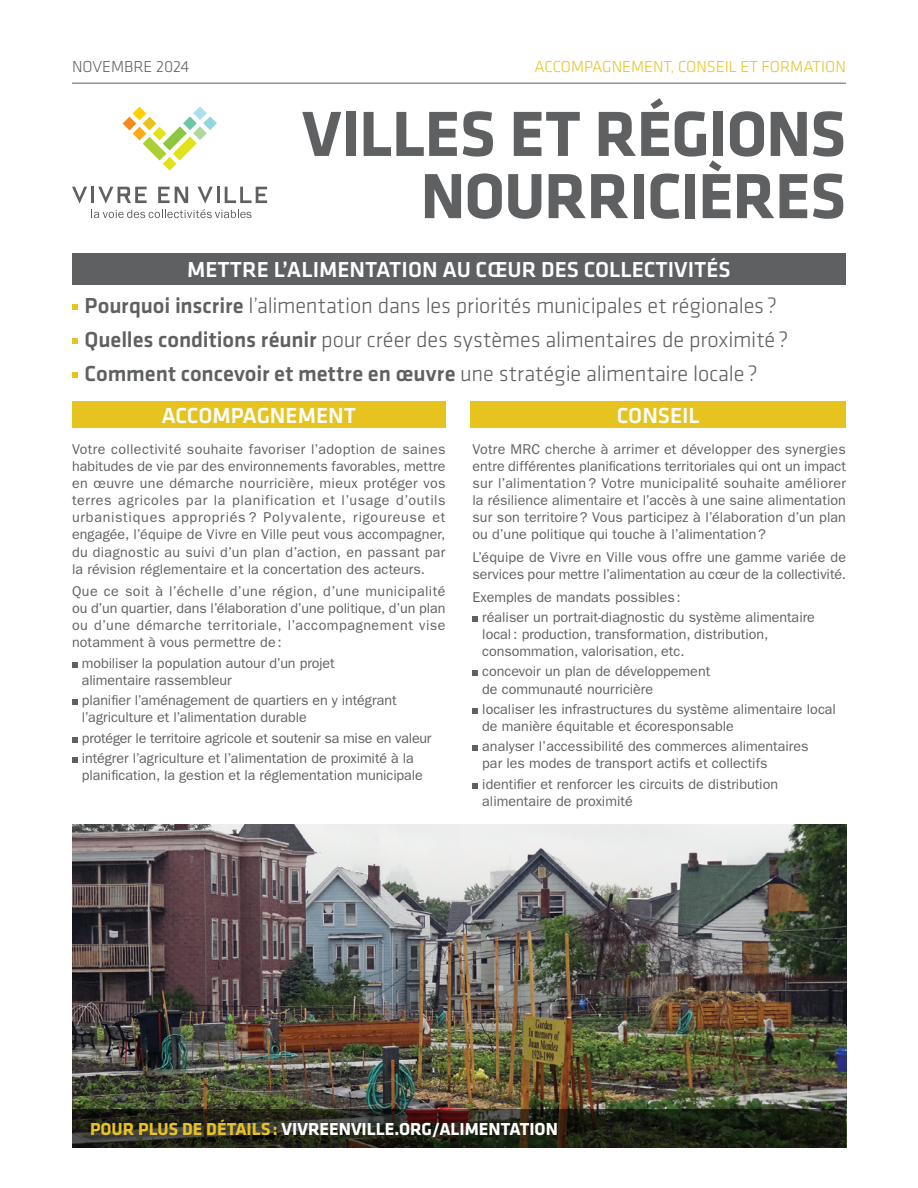
<style>
.page{position:relative;width:918px;height:1188px;background:#fff}
.page>*{position:absolute;margin:0;border:0;box-sizing:border-box;transform-origin:0 0}
.t1{font:700 66.15px/62.2px "Klavika Basic";letter-spacing:-.015em;color:#5f6062;text-align:right}
.t2{font:300 22.5px/36px "Klavika Basic";letter-spacing:-.01em;color:#5f6062}
.t3{font:500 22.5px "Klavika Basic";color:#fff}
.t4{font:700 18px "Klavika Basic";color:#fff}
.t5{font:300 16.5px "Klavika Basic";color:#e7c31f}
.t6{font:300 16.5px "Klavika Basic";color:#5f6062}
.t7{font:14.25px/17.1px "Franklin Gothic LT Pro";color:#5f6062}
.s1{font-weight:500;color:#fff}
.s2{font-weight:500}
.s3{color:#e7c31f}
</style>
<div class="page">
<img style="left:72px;top:824px;width:774px;height:285px">
<div style="left:72px;top:253px;width:774px;height:31px;background:#5f6062"></div>
<svg style="left:72px;top:1109px;width:774px;height:39px;background:#232419"></svg>
<svg style="left:72px;top:304px;width:6px;height:6px"></svg>
<svg style="left:72px;top:338px;width:6px;height:6px"></svg>
<svg style="left:72px;top:372px;width:6px;height:6px"></svg>
<div style="left:72px;top:402px;width:374px;height:26px;background:#e7c31f"></div>
<div style="left:471px;top:402px;width:375px;height:26px;background:#e7c31f"></div>
<svg style="left:72px;top:662px;width:6px;height:6px"></svg>
<svg style="left:72px;top:699px;width:6px;height:6px"></svg>
<svg style="left:72px;top:737px;width:6px;height:6px"></svg>
<svg style="left:72px;top:757px;width:6px;height:6px"></svg>
<svg style="left:472px;top:616px;width:6px;height:6px"></svg>
<svg style="left:472px;top:670px;width:6px;height:6px"></svg>
<svg style="left:472px;top:708px;width:6px;height:6px"></svg>
<svg style="left:472px;top:745px;width:6px;height:6px"></svg>
<svg style="left:472px;top:783px;width:6px;height:6px"></svg>
<svg style="left:123px;top:106px;width:94px;height:65px"></svg>
<svg style="left:72px;top:187px;width:195px;height:31px"></svg>
<hr style="left:72px;top:83px;width:774px;height:1px;background:#5f6062">
<p class="t6" style="left:72px;top:57px;width:119px">NOVEMBRE 2024</p>
<p class="t5" style="left:534px;top:57px;width:313px">ACCOMPAGNEMENT, CONSEIL ET FORMATION</p>
<h1 class="t1" style="left:302px;top:100px;width:545px">VILLES ET RÉGIONS<br>NOURRICIÈRES</h1>
<h2 class="t2" style="left:85px;top:251px;width:694px;text-indent:103px"><span class="s1">METTRE L’ALIMENTATION AU CŒUR DES COLLECTIVITÉS<br></span><span class="s2">Pourquoi inscrire</span> l’alimentation dans les priorités municipales et régionales ?</h2>
<h2 class="t2" style="left:85px;top:322px;width:705px;line-height:33.9px"><span class="s2">Quelles conditions réunir</span> pour créer des systèmes alimentaires de proximité ?<br><span class="s2">Comment concevoir et mettre en œuvre</span> une stratégie alimentaire locale ?</h2>
<h2 class="t3" style="left:161px;top:401px;width:196px">ACCOMPAGNEMENT</h2>
<h2 class="t3" style="left:617px;top:401px;width:85px">CONSEIL</h2>
<p class="t7" style="left:72px;top:441px;width:375px;text-align:justify">Votre collectivité souhaite favoriser l’adoption de saines habitudes de vie par des environnements favorables, mettre en œuvre une démarche nourricière, mieux protéger vos terres agricoles par la planification et l’usage d’outils urbanistiques appropriés ? Polyvalente, rigoureuse et engagée, l’équipe de Vivre en Ville peut vous accompagner, du diagnostic au suivi d’un plan d’action, en passant par la révision réglementaire et la concertation des acteurs.</p>
<p class="t7" style="left:72px;top:583px;width:375px;text-align:justify">Que ce soit à l’échelle d’une région, d’une municipalité ou d’un quartier, dans l’élaboration d’une politique, d’un plan ou d’une démarche territoriale, l’accompagnement vise notamment à vous permettre de:</p>
<p class="t7" style="left:82px;top:654px;width:255px">mobiliser la population autour d’un projet alimentaire rassembleur</p>
<p class="t7" style="left:82px;top:692px;width:316px">planifier l’aménagement de quartiers en y intégrant l’agriculture et l’alimentation durable</p>
<p class="t7" style="left:82px;top:728px;width:351px;line-height:20.4px">protéger le territoire agricole et soutenir sa mise en valeur intégrer l’agriculture et l’alimentation de proximité à la</p>
<p class="t7" style="left:82px;top:767px;width:343px">planification, la gestion et la réglementation municipale</p>
<p class="t7" style="left:473px;top:441px;width:375px;text-align:justify">Votre MRC cherche à arrimer et développer des synergies entre différentes planifications territoriales qui ont un impact sur l’alimentation ? Votre municipalité souhaite améliorer la résilience alimentaire et l’accès à une saine alimentation sur son territoire? Vous participez à l’élaboration d’un plan ou d’une politique qui touche à l’alimentation?</p>
<p class="t7" style="left:473px;top:549px;width:375px">L’équipe de Vivre en Ville vous offre une gamme variée de services pour mettre l’alimentation au cœur de la collectivité.</p>
<p class="t7" style="left:482px;top:587px;width:334px;line-height:20.4px;text-indent:-10px">Exemples de mandats possibles:<br>réaliser un portrait-diagnostic du système alimentaire</p>
<p class="t7" style="left:482px;top:626px;width:288px">local: production, transformation, distribution, consommation, valorisation, etc.</p>
<p class="t7" style="left:482px;top:663px;width:229px">concevoir un plan de développement de communauté nourricière</p>
<p class="t7" style="left:482px;top:701px;width:355px">localiser les infrastructures du système alimentaire local de manière équitable et écoresponsable</p>
<p class="t7" style="left:482px;top:738px;width:328px">analyser l’accessibilité des commerces alimentaires par les modes de transport actifs et collectifs</p>
<p class="t7" style="left:482px;top:775px;width:297px">identifier et renforcer les circuits de distribution alimentaire de proximité</p>
<p class="t4" style="left:90px;top:1116px;width:469px"><span class="s3">POUR PLUS DE DÉTAILS:</span> VIVREENVILLE.ORG/ALIMENTATION</p>
</div>
